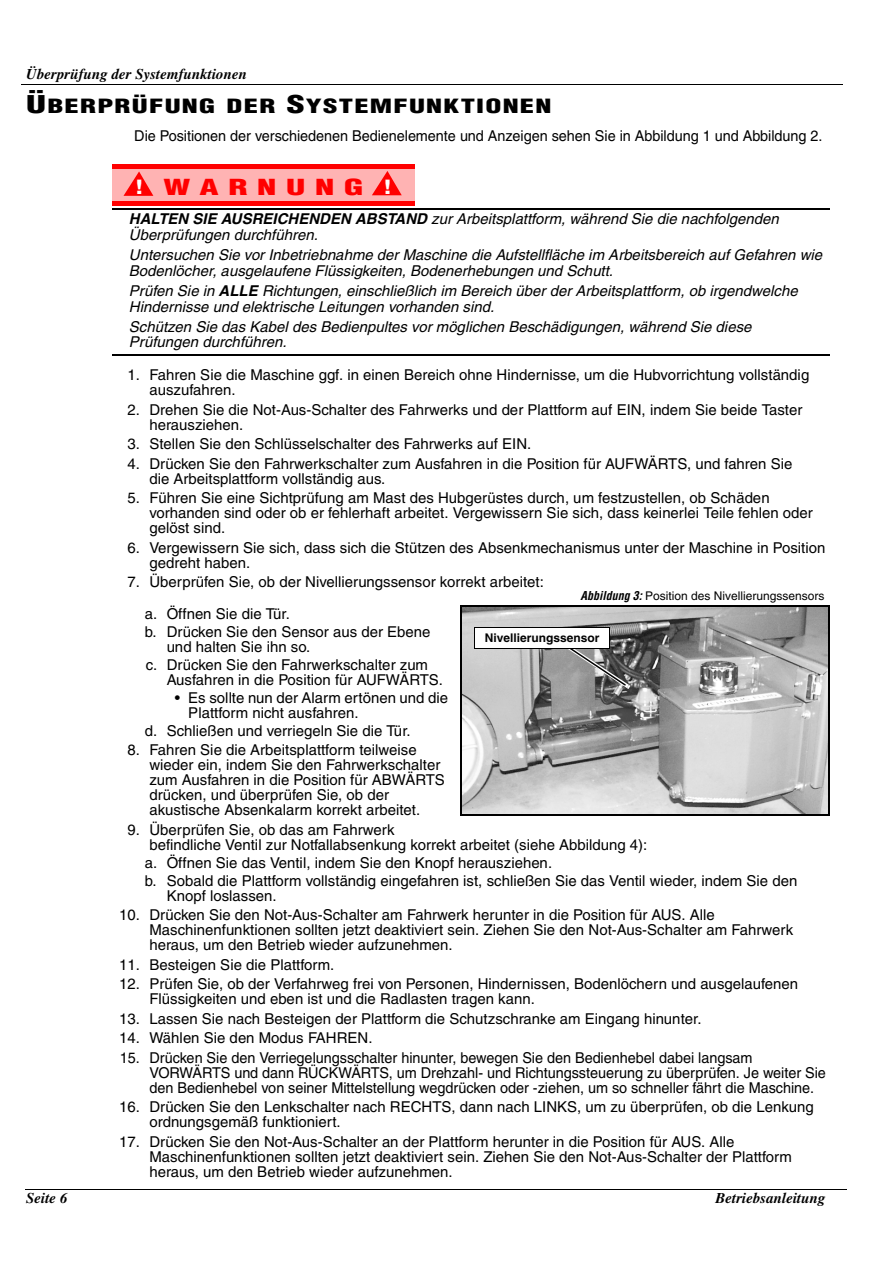
<style>
.page{position:relative;width:893px;height:1263px;background:#fff}
.page>*{position:absolute;margin:0;border:0;box-sizing:border-box;transform-origin:0 0}
.t1{font:900 condensed 21.6px "Helvetica";letter-spacing:.28em;color:#f00;scale:1.6 1}
.t2{font:900 condensed 19.2px "Helvetica";letter-spacing:.04em;color:#000;scale:1.5 1}
.t3{font:15px/15px "Helvetica";letter-spacing:.005em;color:#000}
.t4{font:italic 15px/16.5px "Helvetica";letter-spacing:.005em;color:#000}
.t5{font:italic 700 15px "Times";letter-spacing:.005em;color:#000}
.t6{font:12px "Helvetica";color:#000}
.t7{font:700 12px "Helvetica";color:#000}
.s1{font-size:24px}
.s2{font-size:19.2px;color:#fff}
.s3{font-weight:700}
.s4{font-weight:700;font-style:italic;font-stretch:condensed}
</style>
<div class="page">
<hr style="left:22px;top:84px;width:821px;height:1px;background:#000">
<hr style="left:25px;top:1189px;width:821px;height:1px;background:#000">
<div style="left:113px;top:168px;width:302px;height:35px;background:#ffb3b3"></div>
<hr style="left:113px;top:165px;width:302px;height:4px;background:#f00">
<svg style="left:123px;top:171px;width:30px;height:25px"></svg>
<svg style="left:372px;top:171px;width:30px;height:24px"></svg>
<div style="left:113px;top:201px;width:302px;height:5px;background:#f00"></div>
<hr style="left:113px;top:208px;width:717px;height:2px;background:#000">
<hr style="left:113px;top:354px;width:717px;height:2px;background:#000">
<img style="left:462px;top:607px;width:366px;height:207px">
<div style="left:475px;top:627px;width:134px;height:22px;background:#fff"></div>
<hr style="left:475px;top:627px;width:135px;height:1px;background:#000">
<svg style="left:558px;top:627px;width:72px;height:62px"></svg>
<hr style="left:474px;top:649px;width:135px;height:1px;background:#000">
<svg style="left:474px;top:627px;width:1px;height:22px"></svg>
<hr style="left:461px;top:606px;width:369px;height:1px;background:#000">
<hr style="left:828px;top:606px;width:2px;height:210px;background:#000">
<hr style="left:461px;top:814px;width:368px;height:2px;background:#000">
<hr style="left:461px;top:606px;width:1px;height:209px;background:#000">
<p class="t5" style="left:26px;top:68px;width:222px">Überprüfung der Systemfunktionen</p>
<p class="t2" style="left:26px;top:98px;width:352px"><span class="s1">Ü</span>BERPRÜFUNG DER <span class="s1">S</span>YSTEMFUNKTIONEN</p>
<p class="t3" style="left:134px;top:130px;width:690px">Die Positionen der verschiedenen Bedienelemente und Anzeigen sehen Sie in Abbildung 1 und Abbildung 2.</p>
<h1 class="t1" style="left:135px;top:178px;width:162px"><span class="s2">!</span> WARNUNG <span class="s2">!</span></h1>
<p class="t4" style="left:129px;top:212px;width:651px"><span class="s3">HALTEN SIE AUSREICHENDEN ABSTAND</span> zur Arbeitsplattform, während Sie die nachfolgenden<br>Überprüfungen durchführen.</p>
<p class="t4" style="left:129px;top:248px;width:695px">Untersuchen Sie vor Inbetriebnahme der Maschine die Aufstellfläche im Arbeitsbereich auf Gefahren wie<br>Bodenlöcher, ausgelaufene Flüssigkeiten, Bodenerhebungen und Schutt.</p>
<p class="t4" style="left:129px;top:284px;width:670px">Prüfen Sie in <span class="s3">ALLE</span> Richtungen, einschließlich im Bereich über der Arbeitsplattform, ob irgendwelche<br>Hindernisse und elektrische Leitungen vorhanden sind.</p>
<p class="t4" style="left:129px;top:320px;width:624px;line-height:15px">Schützen Sie das Kabel des Bedienpultes vor möglichen Beschädigungen, während Sie diese<br>Prüfungen durchführen.</p>
<p class="t3" style="left:149px;top:369px;width:661px;text-indent:-22px">1. Fahren Sie die Maschine ggf. in einen Bereich ohne Hindernisse, um die Hubvorrichtung vollständig auszufahren.</p>
<p class="t3" style="left:149px;top:403px;width:654px;text-indent:-22px">2. Drehen Sie die Not-Aus-Schalter des Fahrwerks und der Plattform auf EIN, indem Sie beide Taster herausziehen.</p>
<p class="t3" style="left:128px;top:438px;width:405px">3. Stellen Sie den Schlüsselschalter des Fahrwerks auf EIN.</p>
<p class="t3" style="left:149px;top:457px;width:644px;text-indent:-22px">4. Drücken Sie den Fahrwerkschalter zum Ausfahren in die Position für AUFWÄRTS, und fahren Sie die Arbeitsplattform vollständig aus.</p>
<p class="t3" style="left:149px;top:492px;width:665px;text-indent:-22px">5. Führen Sie eine Sichtprüfung am Mast des Hubgerüstes durch, um festzustellen, ob Schäden vorhanden sind oder ob er fehlerhaft arbeitet. Vergewissern Sie sich, dass keinerlei Teile fehlen oder gelöst sind.</p>
<p class="t3" style="left:149px;top:541px;width:677px;text-indent:-22px">6. Vergewissern Sie sich, dass sich die Stützen des Absenkmechanismus unter der Maschine in Position gedreht haben.</p>
<p class="t3" style="left:128px;top:576px;width:418px">7. Überprüfen Sie, ob der Nivellierungssensor korrekt arbeitet:</p>
<p class="t6" style="left:580px;top:592px;width:245px"><span class="s4">Abbildung 3:</span> Position des Nivellierungssensors</p>
<p class="t3" style="left:145px;top:606px;width:287px;line-height:18px">a. Öffnen Sie die Tür.<br>b. Drücken Sie den Sensor aus der Ebene</p>
<p class="t3" style="left:146px;top:639px;width:284px;line-height:18px;text-indent:21px">und halten Sie ihn so.<br>c. Drücken Sie den Fahrwerkschalter zum</p>
<p class="t3" style="left:167px;top:673px;width:278px">Ausfahren in die Position für AUFWÄRTS.</p>
<p class="t3" style="left:188px;top:691px;width:261px;text-indent:-13px">• Es sollte nun der Alarm ertönen und die<br>Plattform nicht ausfahren.</p>
<p class="t3" style="left:145px;top:724px;width:267px">d. Schließen und verriegeln Sie die Tür.</p>
<p class="t3" style="left:149px;top:744px;width:297px;text-indent:-22px">8. Fahren Sie die Arbeitsplattform teilweise wieder ein, indem Sie den Fahrwerkschalter zum Ausfahren in die Position für ABWÄRTS drücken, und überprüfen Sie, ob der akustische Absenkalarm korrekt arbeitet.</p>
<p class="t3" style="left:149px;top:823px;width:499px;text-indent:-22px">9. Überprüfen Sie, ob das am Fahrwerk<br>befindliche Ventil zur Notfallabsenkung korrekt arbeitet (siehe Abbildung 4):</p>
<p class="t3" style="left:145px;top:855px;width:654px;line-height:18px">a. Öffnen Sie das Ventil, indem Sie den Knopf herausziehen.<br>b. Sobald die Plattform vollständig eingefahren ist, schließen Sie das Ventil wieder, indem Sie den</p>
<p class="t3" style="left:167px;top:889px;width:111px">Knopf loslassen.</p>
<p class="t3" style="left:149px;top:909px;width:645px;text-indent:-30px">10. Drücken Sie den Not-Aus-Schalter am Fahrwerk herunter in die Position für AUS. Alle<br>Maschinenfunktionen sollten jetzt deaktiviert sein. Ziehen Sie den Not-Aus-Schalter am Fahrwerk heraus, um den Betrieb wieder aufzunehmen.</p>
<p class="t3" style="left:119px;top:958px;width:217px">11. Besteigen Sie die Plattform.</p>
<p class="t3" style="left:149px;top:978px;width:650px;text-indent:-30px">12. Prüfen Sie, ob der Verfahrweg frei von Personen, Hindernissen, Bodenlöchern und ausgelaufenen<br>Flüssigkeiten und eben ist und die Radlasten tragen kann.</p>
<p class="t3" style="left:119px;top:1012px;width:584px">13. Lassen Sie nach Besteigen der Plattform die Schutzschranke am Eingang hinunter.</p>
<p class="t3" style="left:119px;top:1032px;width:255px">14. Wählen Sie den Modus FAHREN.</p>
<p class="t3" style="left:149px;top:1051px;width:678px;text-indent:-30px">15. Drücken Sie den Verriegelungsschalter hinunter, bewegen Sie den Bedienhebel dabei langsam<br>VORWÄRTS und dann RÜCKWÄRTS, um Drehzahl- und Richtungssteuerung zu überprüfen. Je weiter Sie den Bedienhebel von seiner Mittelstellung wegdrücken oder -ziehen, um so schneller fährt die Maschine.</p>
<p class="t3" style="left:149px;top:1101px;width:666px;text-indent:-30px">16. Drücken Sie den Lenkschalter nach RECHTS, dann nach LINKS, um zu überprüfen, ob die Lenkung ordnungsgemäß funktioniert.</p>
<p class="t3" style="left:149px;top:1135px;width:644px;text-indent:-30px">17. Drücken Sie den Not-Aus-Schalter an der Plattform herunter in die Position für AUS. Alle<br>Maschinenfunktionen sollten jetzt deaktiviert sein. Ziehen Sie den Not-Aus-Schalter der Plattform heraus, um den Betrieb wieder aufzunehmen.</p>
<p class="t7" style="left:485px;top:633px;width:116px">Nivellierungssensor</p>
<p class="t5" style="left:26px;top:1193px;width:43px">Seite 6</p>
<p class="t5" style="left:715px;top:1193px;width:111px">Betriebsanleitung</p>
</div>
